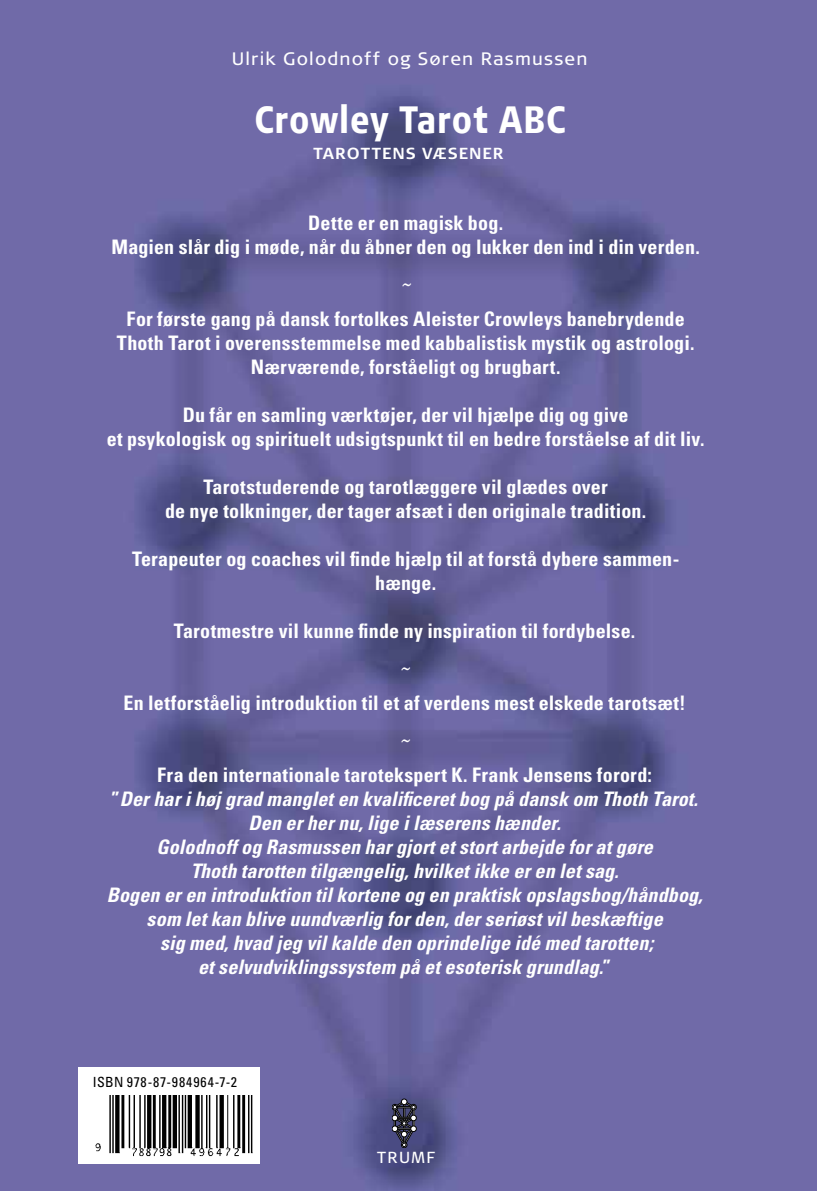
<style>
.page{position:relative;width:817px;height:1191px;background:#fff}
.page>*{position:absolute;margin:0;border:0;box-sizing:border-box;transform-origin:0 0}
.t1{font:900 38px "Signa Pro";letter-spacing:.03em;color:#fff;scale:.77 1}
.t2{font:700 condensed 20px/24px "Univers";letter-spacing:.01em;color:#fff;text-align:center}
.t3{font:italic 700 condensed 20px/24px "Univers";letter-spacing:.01em;color:#fff;text-align:center}
.t4{font:italic condensed 20px "Univers";color:#fff}
.t5{font:18px "Signa Pro";letter-spacing:.065em;color:#fff}
.t6{font:700 16px "Signa Pro";letter-spacing:.06em;color:#fff}
.t7{font:16px "Signa Pro";letter-spacing:.085em;color:#fff}
.t8{font:condensed 14px "Univers";letter-spacing:.06em;color:#000}
.s1{font-style:normal}
</style>
<div class="page">
<img style="left:0;top:0;width:816px;height:1191px">
<div style="left:78px;top:1067px;width:182px;height:68px;background:#fff"></div>
<div style="left:78px;top:1095px;width:182px;height:68px;background:#fff"></div>
<img style="left:95px;top:1095px;width:158px;height:62px">
<svg style="left:392px;top:1099px;width:24px;height:48px"></svg>
<p class="t5" style="left:232px;top:48px;width:357px">Ulrik Golodnoff og Søren Rasmussen</p>
<h1 class="t1" style="left:254px;top:95px;width:405px">Crowley Tarot ABC</h1>
<p class="t6" style="left:313px;top:143px;width:192px">TAROTTENS VÆSENER</p>
<p class="t2" style="left:111px;top:211px;width:590px">Dette er en magisk bog.<br>Magien slår dig i møde, når du åbner den og lukker den ind i din verden.</p>
<p class="t4" style="left:400px;top:270px;width:11px">~</p>
<p class="t2" style="left:117px;top:307px;width:579px">For første gang på dansk fortolkes Aleister Crowleys banebrydende<br>Thoth Tarot i overensstemmelse med kabbalistisk mystik og astrologi.<br>Nærværende, forståeligt og brugbart.</p>
<p class="t2" style="left:107px;top:403px;width:599px">Du får en samling værktøjer, der vil hjælpe dig og give<br>et psykologisk og spirituelt udsigtspunkt til en bedre forståelse af dit liv.</p>
<p class="t2" style="left:165px;top:475px;width:482px">Tarotstuderende og tarotlæggere vil glædes over<br>de nye tolkninger, der tager afsæt i den originale tradition.</p>
<p class="t2" style="left:132px;top:547px;width:548px">Terapeuter og coaches vil finde hjælp til at forstå dybere sammen&shy;hænge.</p>
<p class="t2" style="left:174px;top:619px;width:463px">Tarotmestre vil kunne finde ny inspiration til fordybelse.</p>
<p class="t4" style="left:399px;top:654px;width:11px">~</p>
<p class="t2" style="left:123px;top:691px;width:563px">En letforståelig introduktion til et af verdens mest elskede tarotsæt!</p>
<p class="t4" style="left:399px;top:726px;width:11px">~</p>
<p class="t3" style="left:107px;top:763px;width:597px"><span class="s1">Fra den internationale tarotekspert K. Frank Jensens forord:<br>”</span>Der har i høj grad manglet en kvalificeret bog på dansk om Thoth Tarot.<br>Den er her nu, lige i læserens hænder.<br>Golodnoff og Rasmussen har gjort et stort arbejde for at gøre<br>Thoth tarotten tilgængelig, hvilket ikke er en let sag.<br>Bogen er en introduktion til kortene og en praktisk opslagsbog/håndbog, som let kan blive uundværlig for den, der seriøst vil beskæftige<br>sig med, hvad jeg vil kalde den oprindelige idé med tarotten;<br>et selvudviklingssystem på et esoterisk grundlag.<span class="s1">”</span></p>
<p class="t8" style="left:93px;top:1073px;width:146px">ISBN 978-87-984964-7-2</p>
<p class="t7" style="left:377px;top:1147px;width:59px">TRUMF</p>
</div>
